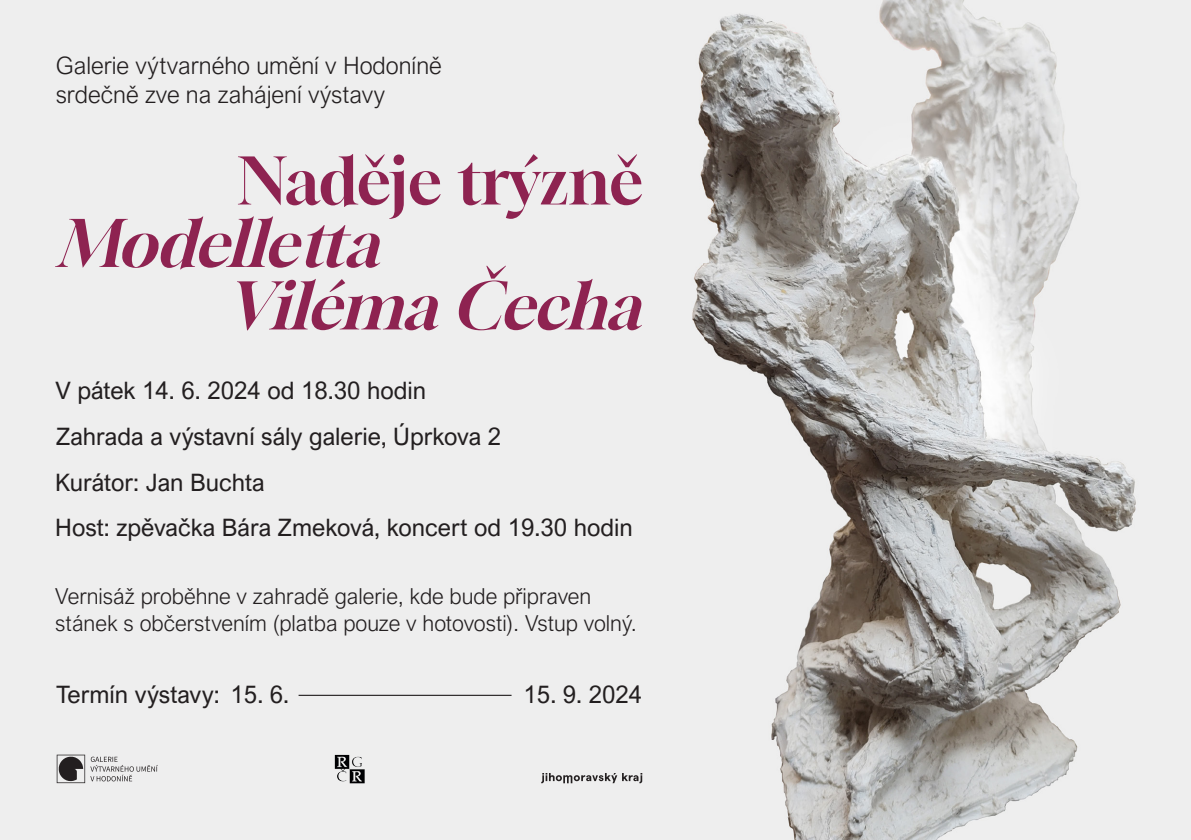
<style>
.page{position:relative;width:1191px;height:840px;background:#fff}
.page>*{position:absolute;margin:0;border:0;box-sizing:border-box;transform-origin:0 0}
.t1{font:italic 64px "Gloock";color:#8e2351}
.t2{font:64px "Gloock";letter-spacing:-.01em;color:#8e2351}
.t3{font:24px "Arial Nova";color:#231f20}
.t4{font:300 24px/28.8px "Arial Nova";color:#231f20}
.t5{font:300 22px/26.4px "Arial Nova";color:#231f20}
</style>
<div class="page">
<div style="left:0;top:0;width:1191px;height:839px;background:#eee"></div>
<img style="left:567px;top:0;width:569px;height:839px">
<svg style="left:57px;top:754px;width:101px;height:28px"></svg>
<svg style="left:541px;top:772px;width:101px;height:10px"></svg>
<img style="left:335px;top:754px;width:29px;height:28px">
<hr style="left:298px;top:694px;width:213px;height:1px;background:#231f20">
<p class="t4" style="left:56px;top:51px;width:388px">Galerie výtvarného umění v Hodoníně srdečně zve na zahájení výstavy</p>
<p class="t2" style="left:238px;top:140px;width:407px">Naděje trýzně</p>
<p class="t1" style="left:57px;top:202px;width:346px">Modelletta</p>
<p class="t1" style="left:226px;top:265px;width:439px">VilémaČecha</p>
<p class="t3" style="left:56px;top:376px;width:372px">V pátek 14. 6. 2024 od 18.30 hodin</p>
<p class="t3" style="left:56px;top:422px;width:446px">Zahrada a výstavní sály galerie, Úprkova 2</p>
<p class="t3" style="left:55px;top:468px;width:211px">Kurátor: Jan Buchta</p>
<p class="t3" style="left:55px;top:514px;width:579px">Host: zpěvačka Bára Zmeková, koncert od 19.30 hodin</p>
<p class="t5" style="left:55px;top:583px;width:583px">Vernisáž proběhne v zahradě galerie, kde bude připraven stánek s občerstvením (platba pouze v hotovosti). Vstup volný.</p>
<p class="t3" style="left:56px;top:680px;width:235px">Termín výstavy: 15. 6.</p>
<p class="t3" style="left:523px;top:680px;width:120px">15. 9. 2024</p>
</div>
